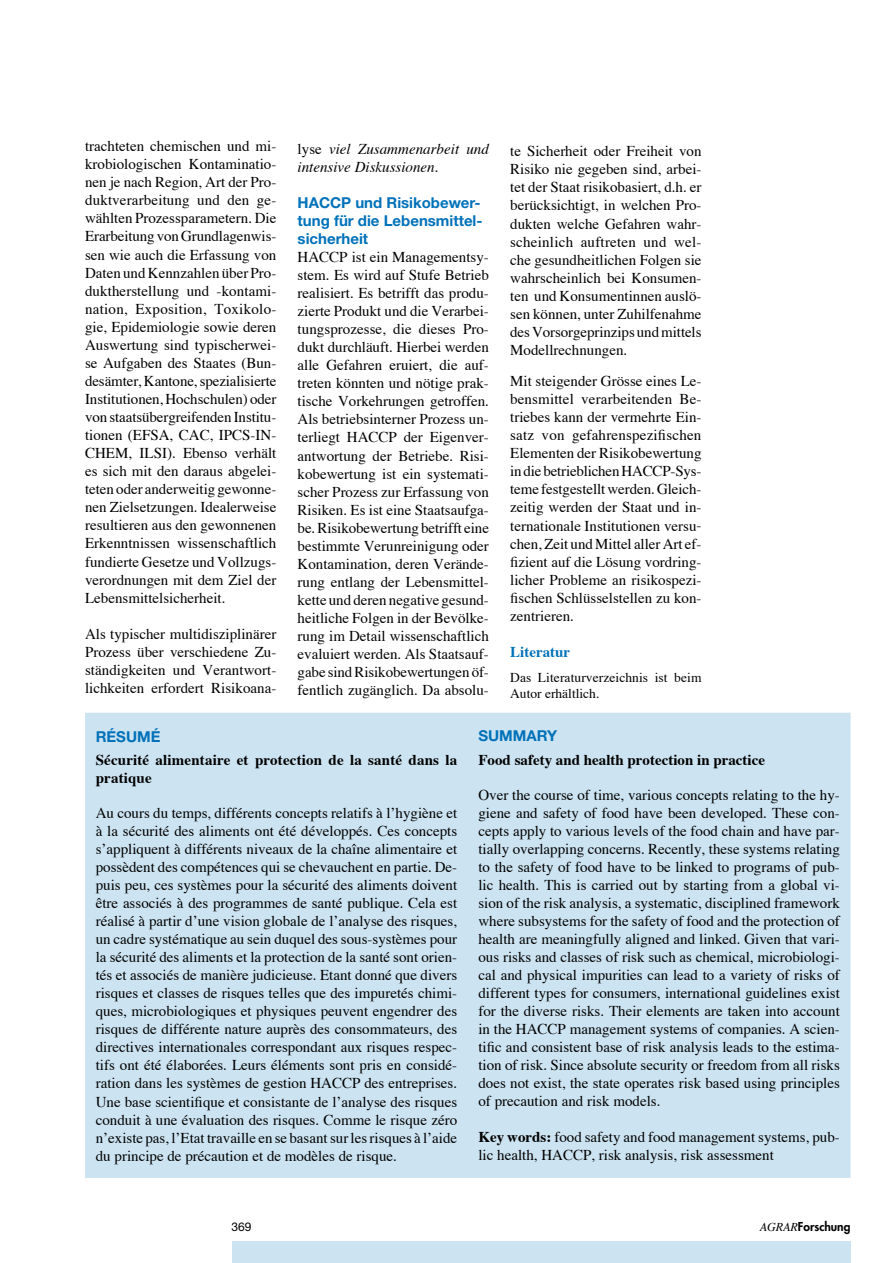
<style>
.page{position:relative;width:893px;height:1263px;background:#fff}
.page>*{position:absolute;margin:0;border:0;box-sizing:border-box;transform-origin:0 0}
.t1{font:15px/18px "Times";color:#000;text-align:justify}
.t2{font:700 15px/18px "Times";letter-spacing:.01em;color:#000}
.t3{font:700 15px/18px "Helvetica Neue";color:#0071b9}
.t4{font:italic 15px/18px "Times";color:#000}
.t5{font:700 15px "Times";color:#0071b9}
.t6{font:13.5px/16.2px "Times";letter-spacing:.005em;color:#000}
.t7{font:800 12px "Futura";color:#000}
.t8{font:12px "Helvetica Neue";color:#000}
.s1{font-style:normal}
.s2{font-weight:700}
.s3{font-family:"Times";font-weight:400;font-style:italic}
</style>
<div class="page">
<div style="left:232px;top:1242px;width:618px;height:21px;background:#cce3f1"></div>
<div style="left:86px;top:713px;width:764px;height:464px;background:#cce3f1"></div>
<div style="left:85px;top:713px;width:765px;height:465px;border:2px solid #cce3f1"></div>
<p class="t1" style="left:85px;top:137px;width:193px">trachteten chemischen und mi&shy;krobiologischen Kontaminatio&shy;nen je nach Region, Art der Pro&shy;duktverarbeitung und den ge&shy;wählten Prozessparametern. Die Erarbeitung vonGrundlagenwis&shy;sen wie auch die Erfassung von Daten und Kennzahlen über Pro&shy;duktherstellung und -kontami&shy;nation, Exposition, Toxikolo&shy;gie, Epidemiologie sowie deren Auswertung sind typischerwei&shy;se Aufgaben des Staates (Bun&shy;desämter,Kantone,spezialisierte Institutionen,Hochschulen) oder von staatsübergreifenden Institu&shy;tionen (EFSA, CAC, IPCS-IN-CHEM, ILSI). Ebenso verhält es sich mit den daraus abgelei&shy;teten oder anderweitig gewonne&shy;nen Zielsetzungen. Idealerweise resultieren aus den gewonnenen Erkenntnissen wissenschaftlich fundierte Gesetze und Vollzugs&shy;verordnungen mit dem Ziel der Lebensmittelsicherheit.</p>
<p class="t1" style="left:85px;top:624px;width:193px">Als typischer multidisziplinärer Prozess über verschiedene Zu&shy;ständigkeiten und Verantwort&shy;lichkeiten erfordert Risikoana-</p>
<p class="t4" style="left:298px;top:139px;width:193px"><span class="s1">lyse</span> viel Zusammenarbeit und intensive Diskussionen<span class="s1">.</span></p>
<p class="t3" style="left:298px;top:193px;width:186px">HACCP und Risikobewer&shy;tung für die Lebensmittel&shy;sicherheit</p>
<p class="t1" style="left:298px;top:248px;width:193px">HACCP ist ein Managementsy&shy;stem. Es wird auf Stufe Betrieb realisiert. Es betrifft das produ&shy;zierte Produkt und die Verarbei&shy;tungsprozesse, die dieses Pro&shy;dukt durchläuft. Hierbei werden alle Gefahren eruiert, die auf&shy;treten könnten und nötige prak&shy;tische Vorkehrungen getroffen.<br>Als betriebsinterner Prozess un&shy;terliegt HACCP der Eigenver&shy;antwortung der Betriebe. Risi&shy;kobewertung ist ein systemati&shy;scher Prozess zur Erfassung von Risiken. Es ist eine Staatsaufga&shy;be.Risikobewertung betrifft eine bestimmte Verunreinigung oder Kontamination, deren Verände&shy;rung entlang der Lebensmittel&shy;kette und deren negative gesund&shy;heitliche Folgen in der Bevölke&shy;rung im Detail wissenschaftlich evaluiert werden. Als Staatsauf&shy;gabe sindRisikobewertungen öf&shy;fentlich zugänglich. Da absolu-</p>
<p class="t1" style="left:510px;top:142px;width:193px">te Sicherheit oder Freiheit von Risiko nie gegeben sind, arbei&shy;tet der Staat risikobasiert, d.h. er berücksichtigt, in welchen Pro&shy;dukten welche Gefahren wahr&shy;scheinlich auftreten und wel&shy;che gesundheitlichen Folgen sie wahrscheinlich bei Konsumen&shy;ten und Konsumentinnen auslö&shy;sen können, unter Zuhilfenahme desVorsorgeprinzips undmittels Modellrechnungen.</p>
<p class="t1" style="left:510px;top:372px;width:193px">Mit steigender Grösse eines Le&shy;bensmittel verarbeitenden Be&shy;triebes kann der vermehrte Ein&shy;satz von gefahrenspezifischen Elementen der Risikobewertung in die betrieblichenHACCP-Sys&shy;teme festgestelltwerden.Gleich&shy;zeitig werden der Staat und in&shy;ternationale Institutionen versu&shy;chen,Zeit undMittel aller Art ef&shy;fizient auf die Lösung vordring&shy;licher Probleme an risikospezi&shy;fischen Schlüsselstellen zu kon&shy;zentrieren.</p>
<p class="t5" style="left:510px;top:642px;width:61px">Literatur</p>
<p class="t6" style="left:510px;top:669px;width:193px">Das Literaturverzeichnis ist beim<br>Autor erhältlich.</p>
<p class="t3" style="left:96px;top:727px;width:66px">Résumé</p>
<p class="t2" style="left:96px;top:750px;width:363px">Sécurité alimentaire et protection de la santé dans la pratique</p>
<p class="t1" style="left:96px;top:804px;width:363px">Au cours du temps, différents concepts relatifs à l’hygiène et à la sécurité des aliments ont été développés. Ces concepts s’appliquent à différents niveaux de la chaîne alimentaire et possèdent des compétences qui se chevauchent en partie. De&shy;puis peu, ces systèmes pour la sécurité des aliments doivent être associés à des programmes de santé publique. Cela est réalisé à partir d’une vision globale de l’analyse des risques, un cadre systématique au sein duquel des sous-systèmes pour la sécurité des aliments et la protection de la santé sont orien&shy;tés et associés de manière judicieuse. Etant donné que divers risques et classes de risques telles que des impuretés chimi&shy;ques, microbiologiques et physiques peuvent engendrer des risques de différente nature auprès des consommateurs, des directives internationales correspondant aux risques respec&shy;tifs ont été élaborées. Leurs éléments sont pris en considé&shy;ration dans les systèmes de gestion HACCP des entreprises.<br>Une base scientifique et consistante de l’analyse des risques conduit à une évaluation des risques. Comme le risque zéro n’existe pas, l’Etat travaille en se basantsurlesrisques à l’aide du principe de précaution et de modèles de risque.</p>
<p class="t3" style="left:478px;top:727px;width:34px">Summar</p>
<p class="t3" style="left:547px;top:727px;width:12px">y</p>
<p class="t2" style="left:478px;top:750px;width:288px">Food safety and health protection in practice</p>
<p class="t1" style="left:478px;top:786px;width:363px">Over the course of time, various concepts relating to the hy&shy;giene and safety of food have been developed. These con&shy;cepts apply to various levels of the food chain and have par&shy;tially overlapping concerns. Recently, these systems relating to the safety of food have to be linked to programs of pub&shy;lic health. This is carried out by starting from a global vi&shy;sion of the risk analysis, a systematic, disciplined framework where subsystems for the safety of food and the protection of health are meaningfully aligned and linked. Given that vari&shy;ous risks and classes of risk such as chemical, microbiologi&shy;cal and physical impurities can lead to a variety of risks of different types for consumers, international guidelines exist for the diverse risks. Their elements are taken into account in the HACCP management systems of companies. A scien&shy;tific and consistent base of risk analysis leads to the estima&shy;tion of risk. Since absolute security or freedom from all risks does not exist, the state operates risk based using principles of precaution and risk models.</p>
<p class="t1" style="left:478px;top:1128px;width:363px"><span class="s2">Key words:</span> food safety and food management systems, pub&shy;lic health, HACCP, risk analysis, risk assessment</p>
<p class="t8" style="left:232px;top:1220px;width:22px">369</p>
<p class="t7" style="left:760px;top:1219px;width:92px"><span class="s3">AGRAR</span>Forschung</p>
</div>
